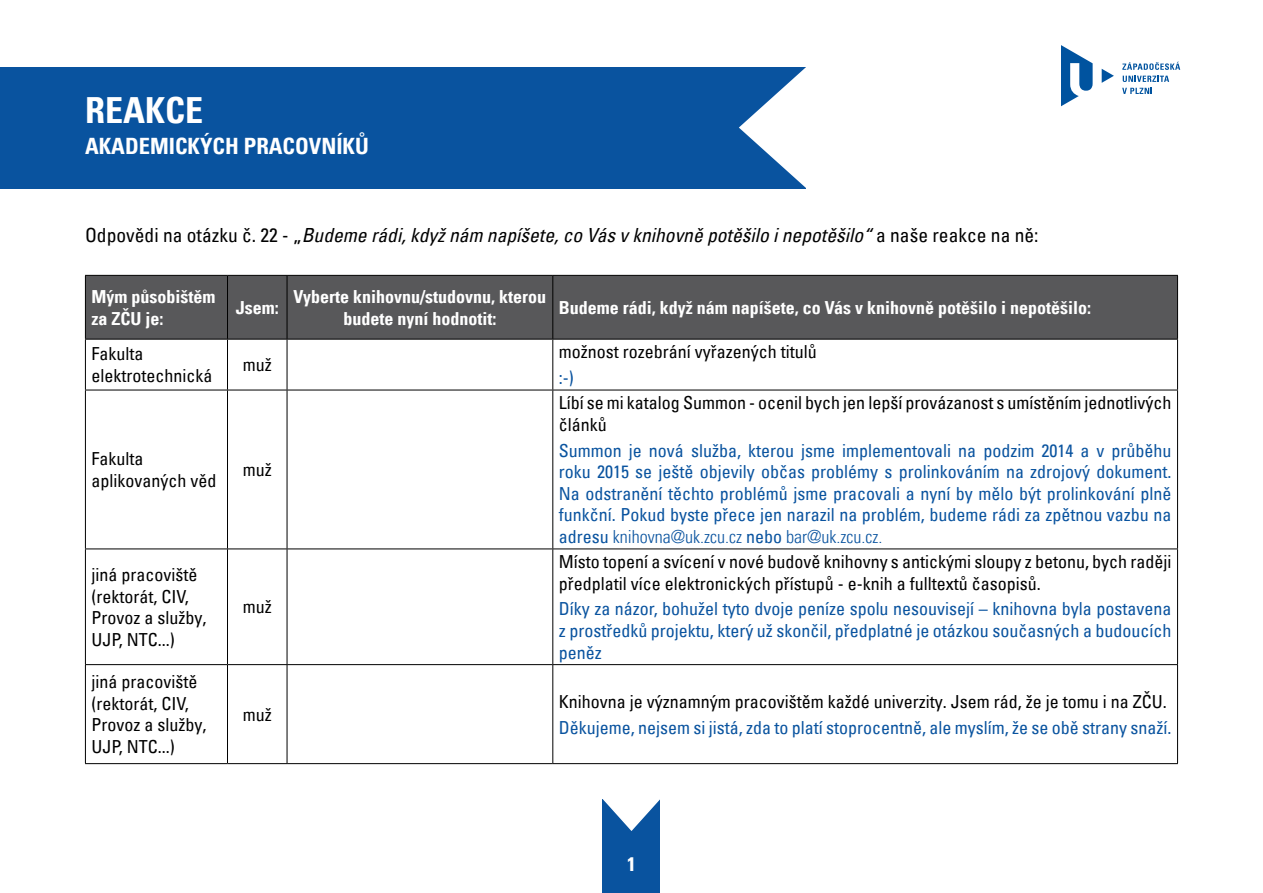
<style>
.page{position:relative;width:1263px;height:893px;background:#fff}
.page>*{position:absolute;margin:0;border:0;box-sizing:border-box;transform-origin:0 0}
.t1{font:36px "Univers Com 67 Bold Cond";color:#fff}
.t2{font:22.5px "Univers Com 67 Bold Cond";color:#fff}
.t3{font:19.5px "Univers Com 57 Condensed Obl";color:#000}
.t4{font:19.5px "Univers Com 67 Bold Cond";color:#fff}
.t5{font:condensed 18px/21.6px "Univers Com 57";color:#09539f;text-align:justify}
.t6{font:condensed 18px/21.6px "Univers Com 57";color:#000}
.t7{font:18px/21.6px "Univers Com 67 Bold Cond";color:#fff}
.t8{font:18px "Univers Com 47 Light Cond";color:#09539f}
.s1{font-family:"Univers Com 57";font-stretch:condensed}
</style>
<div class="page">
<svg style="left:1102px;top:69px;width:12px;height:14px"></svg>
<svg style="left:1061px;top:45px;width:32px;height:61px"></svg>
<svg style="left:1123px;top:76px;width:46px;height:6px"></svg>
<svg style="left:1122px;top:88px;width:30px;height:6px"></svg>
<svg style="left:1122px;top:62px;width:58px;height:8px"></svg>
<div style="left:603px;top:799px;width:57px;height:94px;background:#09539f"></div>
<svg style="left:602px;top:799px;width:58px;height:33px"></svg>
<div style="left:0;top:67px;width:806px;height:121px;background:#09539f"></div>
<svg style="left:737px;top:67px;width:69px;height:122px"></svg>
<div style="left:86px;top:276px;width:1091px;height:63px;background:#58585a"></div>
<hr style="left:85px;top:339px;width:1px;height:51px;background:#000">
<hr style="left:85px;top:390px;width:1px;height:159px;background:#000">
<hr style="left:85px;top:549px;width:1px;height:115px;background:#000">
<hr style="left:85px;top:665px;width:1px;height:98px;background:#000">
<hr style="left:85px;top:390px;width:142px;height:1px;background:#000">
<hr style="left:227px;top:390px;width:60px;height:1px;background:#000">
<hr style="left:287px;top:390px;width:266px;height:1px;background:#000">
<hr style="left:553px;top:390px;width:625px;height:1px;background:#000">
<hr style="left:85px;top:549px;width:142px;height:1px;background:#000">
<hr style="left:227px;top:549px;width:60px;height:1px;background:#000">
<hr style="left:287px;top:549px;width:266px;height:1px;background:#000">
<hr style="left:553px;top:549px;width:625px;height:1px;background:#000">
<hr style="left:85px;top:664px;width:142px;height:1px;background:#000">
<hr style="left:227px;top:664px;width:60px;height:1px;background:#000">
<hr style="left:287px;top:664px;width:266px;height:1px;background:#000">
<hr style="left:553px;top:664px;width:625px;height:1px;background:#000">
<hr style="left:227px;top:339px;width:1px;height:51px;background:#000">
<hr style="left:287px;top:339px;width:1px;height:51px;background:#000">
<hr style="left:552px;top:339px;width:1px;height:51px;background:#000">
<hr style="left:1177px;top:339px;width:1px;height:51px;background:#000">
<hr style="left:227px;top:390px;width:1px;height:159px;background:#000">
<hr style="left:287px;top:390px;width:1px;height:159px;background:#000">
<hr style="left:552px;top:390px;width:1px;height:159px;background:#000">
<hr style="left:1177px;top:390px;width:1px;height:159px;background:#000">
<hr style="left:227px;top:549px;width:1px;height:115px;background:#000">
<hr style="left:287px;top:549px;width:1px;height:115px;background:#000">
<hr style="left:552px;top:549px;width:1px;height:115px;background:#000">
<hr style="left:1177px;top:549px;width:1px;height:115px;background:#000">
<hr style="left:227px;top:665px;width:1px;height:98px;background:#000">
<hr style="left:287px;top:665px;width:1px;height:98px;background:#000">
<hr style="left:552px;top:665px;width:1px;height:98px;background:#000">
<hr style="left:1177px;top:665px;width:1px;height:98px;background:#000">
<hr style="left:85px;top:275px;width:142px;height:1px;background:#000">
<hr style="left:85px;top:276px;width:1px;height:63px;background:#000">
<hr style="left:227px;top:275px;width:60px;height:1px;background:#000">
<hr style="left:227px;top:276px;width:1px;height:63px;background:#000">
<hr style="left:287px;top:275px;width:266px;height:1px;background:#000">
<hr style="left:287px;top:276px;width:1px;height:63px;background:#000">
<hr style="left:553px;top:275px;width:625px;height:1px;background:#000">
<hr style="left:552px;top:276px;width:1px;height:63px;background:#000">
<hr style="left:1177px;top:276px;width:1px;height:63px;background:#000">
<hr style="left:85px;top:339px;width:142px;height:1px;background:#000">
<hr style="left:227px;top:339px;width:60px;height:1px;background:#000">
<hr style="left:287px;top:339px;width:266px;height:1px;background:#000">
<hr style="left:553px;top:339px;width:625px;height:1px;background:#000">
<hr style="left:85px;top:763px;width:142px;height:1px;background:#000">
<hr style="left:227px;top:763px;width:60px;height:1px;background:#000">
<hr style="left:287px;top:763px;width:266px;height:1px;background:#000">
<hr style="left:553px;top:763px;width:625px;height:1px;background:#000">
<h1 class="t1" style="left:85px;top:88px;width:120px">REAKCE</h1>
<p class="t2" style="left:85px;top:132px;width:285px">AKADEMICKÝCH PRACOVNÍKŮ</p>
<p class="t3" style="left:85px;top:223px;width:955px"><span class="s1">Odpovědi na otázku č. 22 - „</span>Budeme rádi, když nám napíšete, co Vás v knihovně potěšilo i nepotěšilo“ <span class="s1">a naše reakce na ně:</span></p>
<p class="t7" style="left:91px;top:286px;width:125px">Mým působištěm za ZČU je:</p>
<p class="t7" style="left:236px;top:296px;width:44px">Jsem:</p>
<p class="t7" style="left:294px;top:286px;width:254px;text-align:center">Vyberte knihovnu/studovnu, kterou budete nyní hodnotit:</p>
<p class="t7" style="left:559px;top:296px;width:534px">Budeme rádi, když nám napíšete, co Vás v knihovně potěšilo i nepotěšilo:</p>
<p class="t6" style="left:91px;top:343px;width:122px">Fakulta elektrotechnická</p>
<p class="t6" style="left:243px;top:354px;width:30px">muž</p>
<p class="t6" style="left:559px;top:341px;width:259px">možnost rozebrání vyřazených titulů</p>
<p class="t5" style="left:559px;top:367px;width:16px">:-)</p>
<p class="t6" style="left:91px;top:448px;width:126px">Fakulta aplikovaných věd</p>
<p class="t6" style="left:243px;top:459px;width:30px">muž</p>
<p class="t6" style="left:91px;top:563px;width:116px">jiná pracoviště (rektorát, CIV,<br>Provoz a služby,<br>UJP, NTC...)</p>
<p class="t6" style="left:91px;top:671px;width:116px">jiná pracoviště (rektorát, CIV,<br>Provoz a služby,<br>UJP, NTC...)</p>
<p class="t6" style="left:243px;top:596px;width:30px">muž</p>
<p class="t6" style="left:243px;top:703px;width:30px">muž</p>
<p class="t6" style="left:559px;top:392px;width:614px">Líbí se mi katalog Summon - ocenil bych jen lepší provázanost s umístěním jednotlivých článků</p>
<p class="t5" style="left:559px;top:439px;width:614px">Summon je nová služba, kterou jsme implementovali na podzim 2014 a v průběhu roku 2015 se ještě objevily občas problémy s prolinkováním na zdrojový dokument.<br>Na odstranění těchto problémů jsme pracovali a nyní by mělo být prolinkování plně funkční. Pokud byste přece jen narazil na problém, budeme rádi za zpětnou vazbu na</p>
<p class="t8" style="left:559px;top:526px;width:325px"><span class="s1">adresu</span> knihovna@uk.zcu.cz <span class="s1">nebo</span> bar@uk.zcu.cz.</p>
<p class="t6" style="left:559px;top:550px;width:614px">Místo topení a svícení v nové budově knihovny s antickými sloupy z betonu, bych raději předplatil více elektronických přístupů - e-knih a fulltextů časopisů.</p>
<p class="t5" style="left:559px;top:598px;width:614px">Díky za názor, bohužel tyto dvoje peníze spolu nesouvisejí – knihovna byla postavena z prostředků projektu, který už skončil, předplatné je otázkou současných a budoucích peněz</p>
<p class="t6" style="left:559px;top:690px;width:609px">Knihovna je významným pracovištěm každé univerzity. Jsem rád, že je tomu i na ZČU.</p>
<p class="t5" style="left:559px;top:716px;width:614px">Děkujeme, nejsem si jistá, zda to platí stoprocentně, ale myslím, že se obě strany snaží.</p>
<p class="t4" style="left:627px;top:852px;width:10px">1</p>
</div>
